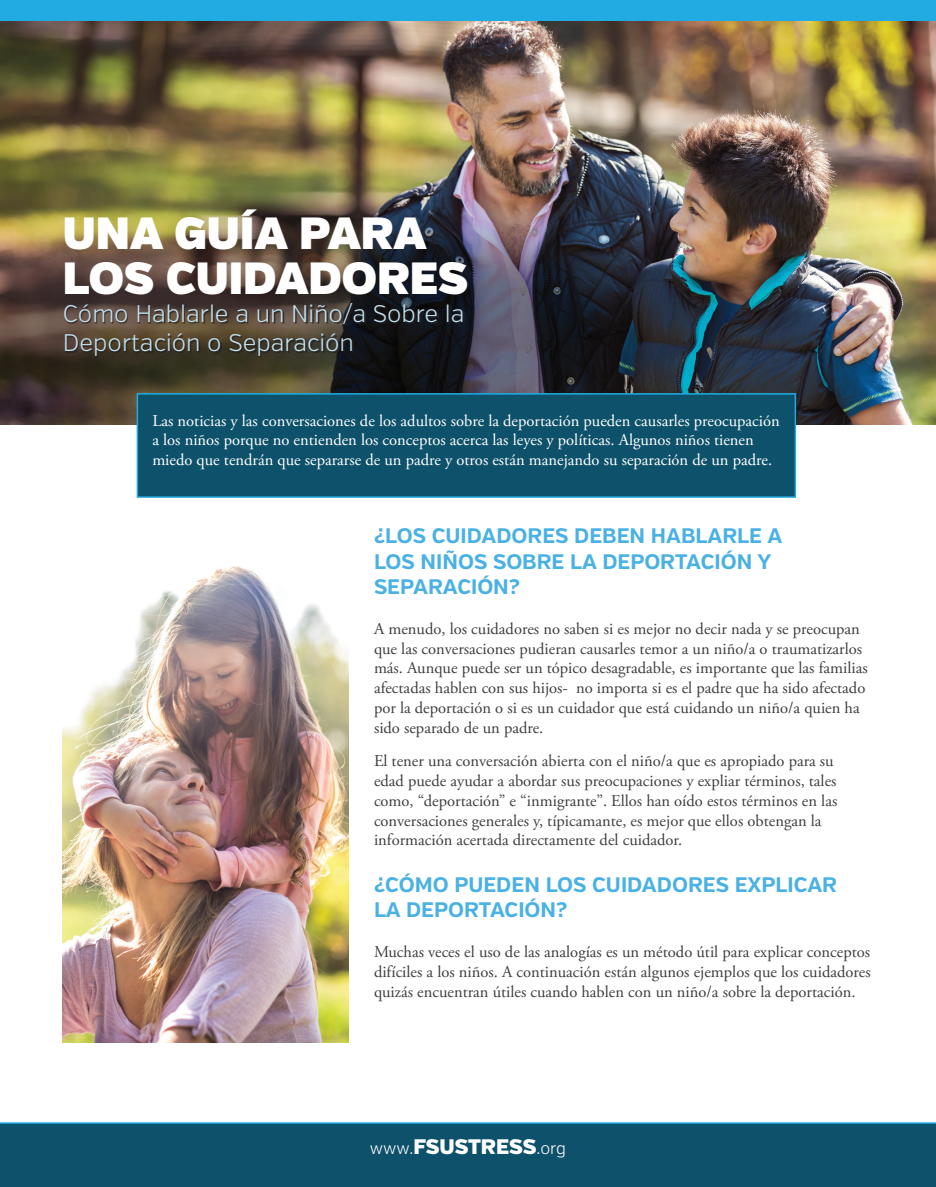
<style>
.page{position:relative;width:936px;height:1187px;background:#fff}
.page>*{position:absolute;margin:0;border:0;box-sizing:border-box;transform-origin:0 0}
.t1{font:45px/45px "Verb Ultra";color:#fff}
.t2{font:300 24px/28.8px "Verb";color:#c2e0ee}
.t3{font:700 21px/25.2px "Verb";color:#49b1e4}
.t4{font:900 21px "Verb";color:#fff}
.t5{font:16.5px/19.8px "Adobe Garamond Pro";color:#3e3e3f}
.t6{font:16.5px/19.8px "Adobe Garamond Pro";color:#fff}
.s1{font-weight:300;font-size:16.5px}
</style>
<div class="page">
<img style="left:0;top:21px;width:936px;height:404px">
<div style="left:137px;top:393px;width:659px;height:104px;background:#0e516b;border:2px solid #22abe2"></div>
<div style="left:0;top:1122px;width:936px;height:64px;background:#0e516b"></div>
<div style="left:0;top:0;width:936px;height:21px;background:#22abe2"></div>
<div style="left:65px;top:304px;width:399px;height:54px;background:#231f20;opacity:.85"></div>
<img style="left:63px;top:566px;width:285px;height:475px">
<h1 class="t1" style="left:63px;top:212px;width:406px">UNA GUÍA PARA<br>LOS CUIDADORES</h1>
<h2 class="t2" style="left:63px;top:300px;width:403px">Cómo Hablarle a un Niño/a Sobre la<br>Deportación o Separación</h2>
<p class="t6" style="left:152px;top:411px;width:629px">Las noticias y las conversaciones de los adultos sobre la deportación pueden causarles preocupación a los niños porque no entienden los conceptos acerca las leyes y políticas. Algunos niños tienen miedo que tendrán que separarse de un padre y otros están manejando su separación de un padre.</p>
<p class="t3" style="left:374px;top:523px;width:410px">¿LOS CUIDADORES DEBEN HABLARLE A<br>LOS NIÑOS SOBRE LA DEPORTACIÓN Y<br>SEPARACIÓN?</p>
<p class="t5" style="left:374px;top:619px;width:495px">A menudo, los cuidadores no saben si es mejor no decir nada y se preocupan que las conversaciones pudieran causarles temor a un niño/a o traumatizarlos más. Aunque puede ser un tópico desagradable, es importante que las familias afectadas hablen con sus hijos- no importa si es el padre que ha sido afectado por la deportación o si es un cuidador que está cuidando un niño/a quien ha sido separado de un padre.</p>
<p class="t5" style="left:374px;top:751px;width:465px">El tener una conversación abierta con el niño/a que es apropiado para su edad puede ayudar a abordar sus preocupaciones y expliar términos, tales como, “deportación” e “inmigrante”. Ellos han oído estos términos en las conversaciones generales y, típicamante, es mejor que ellos obtengan la información acertada directamente del cuidador.</p>
<p class="t3" style="left:374px;top:872px;width:464px">¿CÓMO PUEDEN LOS CUIDADORES EXPLICAR<br>LA DEPORTACIÓN?</p>
<p class="t5" style="left:374px;top:942px;width:498px;text-align:justify">Muchas veces el uso de las analogías es un método útil para explicar conceptos difíciles a los niños. A continuación están algunos ejemplos que los cuidadores quizás encuentran útiles cuando hablen con un niño/a sobre la deportación.</p>
<p class="t4" style="left:370px;top:1133px;width:198px"><span class="s1">www.</span>FSUSTRESS<span class="s1">.org</span></p>
</div>
